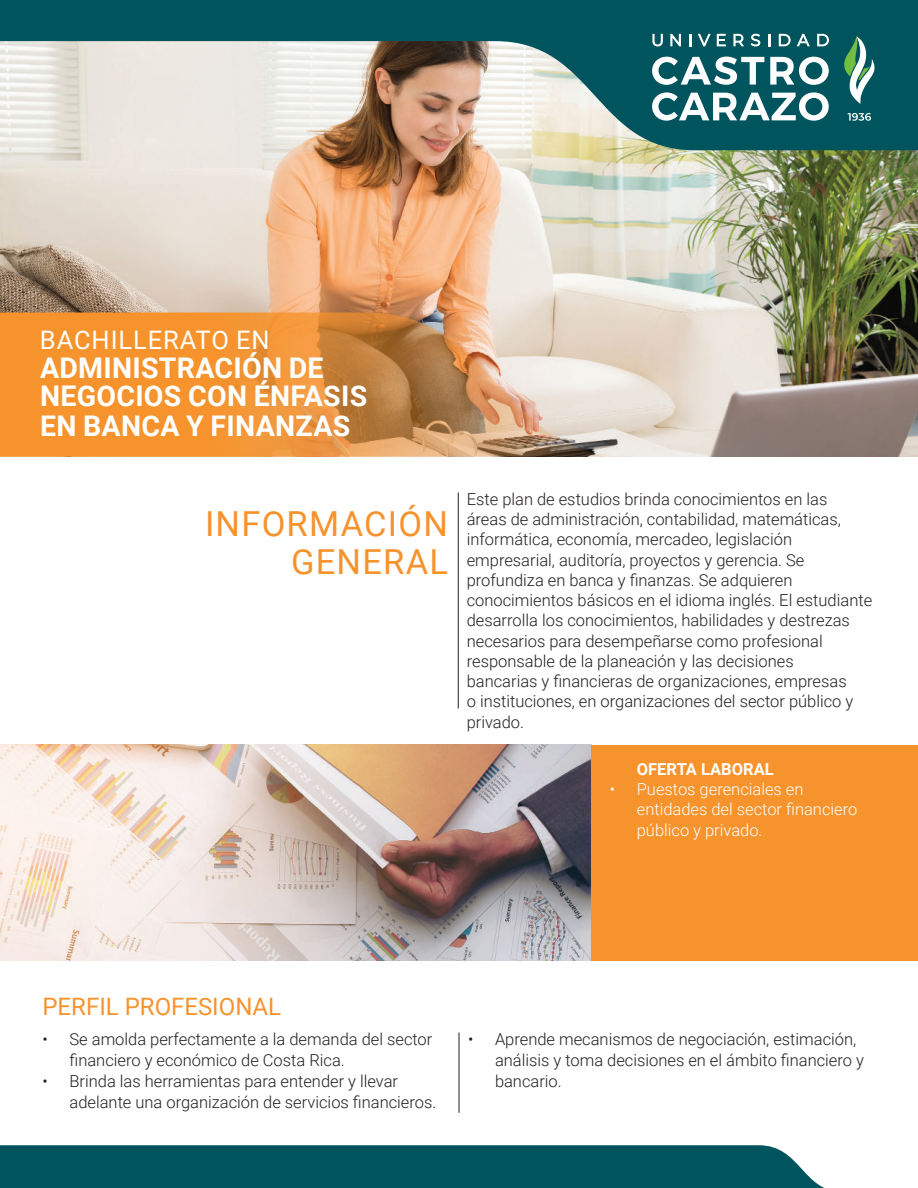
<style>
.page{position:relative;width:918px;height:1188px;background:#fff}
.page>*{position:absolute;margin:0;border:0;box-sizing:border-box;transform-origin:0 0}
.t1{font:34.5px/37.5px "Roboto";letter-spacing:.035em;color:#f7932c;text-align:right}
.t2{font:700 28.5px/29.2px "Roboto";letter-spacing:.01em;color:#fff}
.t3{font:25.5px "Roboto";letter-spacing:.035em;color:#fff}
.t4{font:24px "Roboto";color:#f7932c}
.t5{font:300 16.5px/20.2px "Roboto";color:#231f20}
.t6{font:300 16.5px/20.2px "Roboto";color:#fff}
.t7{font:700 16.5px "Roboto";color:#fff}
</style>
<div class="page">
<img style="left:0;top:150px;width:918px;height:307px">
<svg style="left:0;top:313px;width:629px;height:144px;background:#e19d58"></svg>
<svg style="left:0;top:0;width:918px;height:150px;background:#729593"></svg>
<div style="left:0;top:1145px;width:825px;height:43px;background:#00545e"></div>
<img style="left:0;top:745px;width:592px;height:216px">
<svg style="left:652px;top:34px;width:11px;height:12px"></svg>
<svg style="left:670px;top:34px;width:11px;height:12px"></svg>
<svg style="left:689px;top:34px;width:3px;height:12px"></svg>
<svg style="left:698px;top:34px;width:13px;height:12px"></svg>
<svg style="left:717px;top:34px;width:9px;height:12px"></svg>
<svg style="left:733px;top:34px;width:11px;height:12px"></svg>
<svg style="left:751px;top:34px;width:9px;height:12px"></svg>
<svg style="left:768px;top:34px;width:2px;height:12px"></svg>
<svg style="left:779px;top:34px;width:12px;height:12px"></svg>
<svg style="left:797px;top:34px;width:13px;height:12px"></svg>
<svg style="left:817px;top:34px;width:12px;height:12px"></svg>
<svg style="left:652px;top:92px;width:177px;height:29px"></svg>
<svg style="left:652px;top:57px;width:112px;height:28px"></svg>
<svg style="left:770px;top:57px;width:59px;height:28px"></svg>
<svg style="left:848px;top:113px;width:23px;height:8px"></svg>
<svg style="left:840px;top:36px;width:35px;height:68px"></svg>
<div style="left:592px;top:745px;width:326px;height:216px;background:#f7932c"></div>
<hr style="left:459px;top:1033px;width:1px;height:80px;background:#231f20">
<hr style="left:458px;top:493px;width:1px;height:216px;background:#231f20">
<h3 class="t3" style="left:40px;top:330px;width:231px">BACHILLERATO EN</h3>
<h2 class="t2" style="left:40px;top:355px;width:329px">ADMINISTRACIÓN DE<br>NEGOCIOS CON ÉNFASIS<br>EN BANCA Y FINANZAS</h2>
<h1 class="t1" style="left:205px;top:507px;width:245px">INFORMACIÓN<br>GENERAL</h1>
<p class="t5" style="left:467px;top:490px;width:407px">Este plan de estudios brinda conocimientos en las<br>áreas de administración, contabilidad, matemáticas, informática, economía, mercadeo, legislación empresarial, auditoría, proyectos y gerencia. Se profundiza en banca y finanzas. Se adquieren conocimientos básicos en el idioma inglés. El estudiante desarrolla los conocimientos, habilidades y destrezas necesarios para desempeñarse como profesional responsable de la planeación y las decisiones<br>bancarias y financieras de organizaciones, empresas<br>o instituciones, en organizaciones del sector público y privado.</p>
<p class="t7" style="left:637px;top:763px;width:138px">OFERTA LABORAL</p>
<p class="t6" style="left:637px;top:781px;width:222px;text-indent:-27px">• Puestos gerenciales en entidades del sector financiero público y privado.</p>
<h3 class="t4" style="left:43px;top:997px;width:240px">PERFIL PROFESIONAL</h3>
<p class="t5" style="left:70px;top:1030px;width:364px;line-height:21px;text-indent:-27px">• Se amolda perfectamente a la demanda del sector financiero y económico de Costa Rica.</p>
<p class="t5" style="left:70px;top:1072px;width:368px;line-height:21px;text-indent:-27px">• Brinda las herramientas para entender y llevar adelante una organización de servicios financieros.</p>
<p class="t5" style="left:495px;top:1030px;width:370px;line-height:21px;text-indent:-27px">• Aprende mecanismos de negociación, estimación, análisis y toma decisiones en el ámbito financiero y bancario.</p>
</div>
